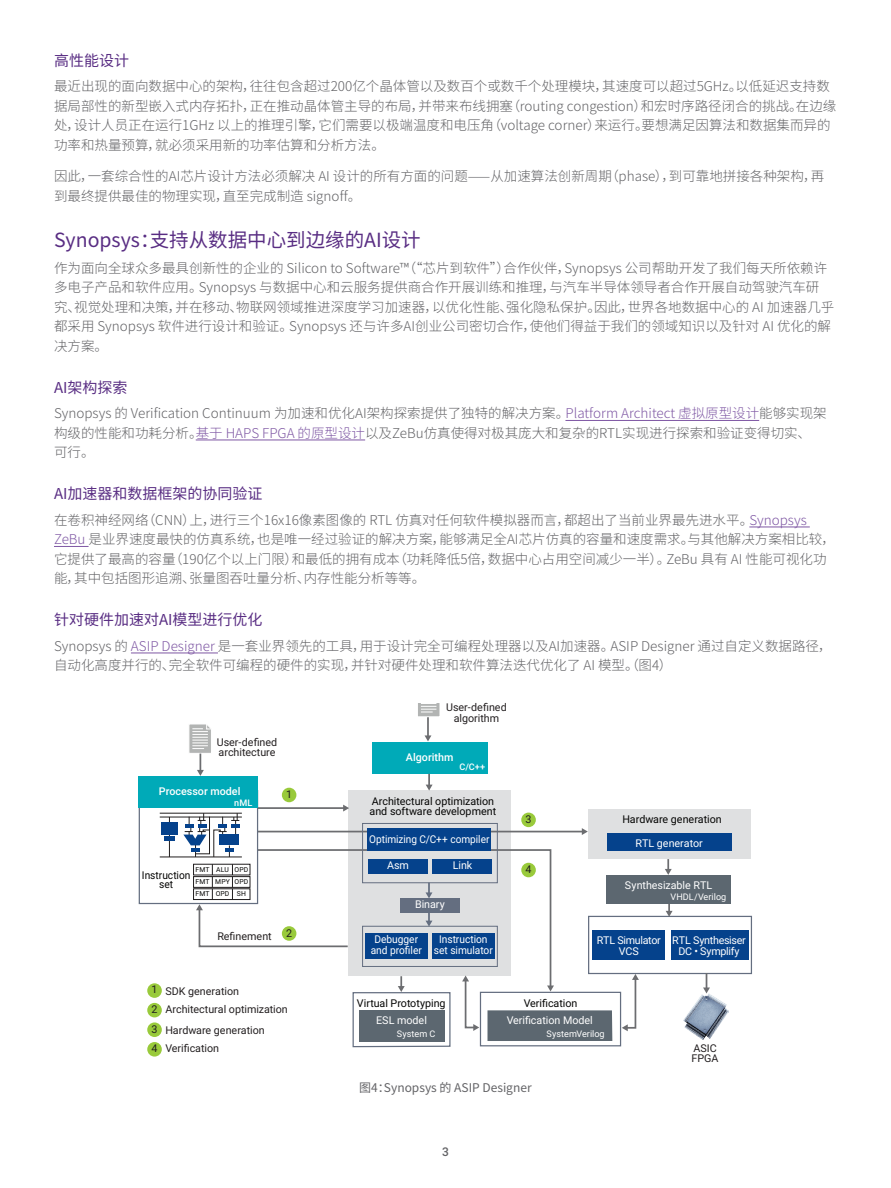
<style>
.page{position:relative;width:891px;height:1188px;background:#fff}
.page>*{position:absolute;margin:0;border:0;box-sizing:border-box;transform-origin:0 0}
.HEADING_1{font:19.5px "Noto Sans CJ Ksc";color:#592d83}
.HEADING_2{font:15px "Noto Sans CJ Ksc";color:#592d83}
.BODY_COPY{font:300 13.5px/19.5px "Noto Sans CJ Ksc";color:#636366}
.FIGURE_CAPTION{font:12px "Noto Sans CJ Ksc";color:#636366}
.t1{font:500 12px "Roboto";color:#636366}
.t2{font:10.8px/10.8px "Roboto";color:#231f20}
.t3{font:10.8px/10.2px "Roboto";color:#050504}
.t4{font:10.8px "Roboto";color:#fff}
.t5{font:10.8px/10.2px "Roboto";color:#fff;text-align:center;scale:.95 1}
.t6{font:10.8px/10.6px "Roboto";letter-spacing:-.025em;color:#fff;text-align:center}
.t7{font:500 10.8px "Roboto";color:#fff}
.t8{font:10.8px "Roboto";color:#fff;scale:.94 1}
.t9{font:10.8px/9.4px "Roboto";color:#050504;text-align:center;scale:.95 1}
.t10{font:10.8px/19.5px "Roboto";color:#201d1e;text-align:justify}
.t11{font:9.15px "Roboto";letter-spacing:.005em;color:#fff}
.t12{font:500 9.15px "Roboto";color:#fff}
.t13{font:6.9px/12.3px "Roboto";letter-spacing:.02em;color:#050504;text-align:justify}
.s1{color:#7f58a4}
</style>
<div class="page">
<hr style="left:565px;top:420px;width:194px;height:1px;background:#7f58a4">
<hr style="left:196px;top:440px;width:169px;height:1px;background:#7f58a4">
<hr style="left:749px;top:527px;width:61px;height:1px;background:#7f58a4">
<hr style="left:54px;top:546px;width:35px;height:1px;background:#7f58a4">
<hr style="left:131px;top:653px;width:87px;height:1px;background:#7f58a4">
<div style="left:588px;top:809px;width:162px;height:50px;background:#dfe0e1"></div>
<img style="left:684px;top:994px;width:45px;height:45px">
<div style="left:348px;top:791px;width:163px;height:185px;background:#dfe0e1"></div>
<div style="left:588px;top:916px;width:164px;height:58px;border:1px solid #646e80"></div>
<div style="left:480px;top:992px;width:141px;height:54px;border:1px solid #646e80"></div>
<hr style="left:258px;top:831px;width:325px;height:1px;background:#6c6d70">
<svg style="left:582px;top:828px;width:6px;height:7px"></svg>
<div style="left:139px;top:790px;width:119px;height:114px;border:1px solid #646e80"></div>
<hr style="left:160px;top:813px;width:82px;height:1px;background:#211e1e">
<hr style="left:160px;top:817px;width:82px;height:1px;background:#211e1e">
<hr style="left:160px;top:857px;width:82px;height:1px;background:#211e1e">
<hr style="left:169px;top:817px;width:1px;height:40px;background:#211e1e">
<div style="left:162px;top:822px;width:16px;height:12px;background:#05428c"></div>
<div style="left:164px;top:836px;width:11px;height:5px;background:#05428c"></div>
<div style="left:282px;top:788px;width:14px;height:14px;background:#99ca3b;border-radius:50%"></div>
<div style="left:147px;top:983px;width:15px;height:15px;background:#99ca3b;border-radius:50%"></div>
<div style="left:147px;top:1003px;width:15px;height:14px;background:#99ca3b;border-radius:50%"></div>
<div style="left:147px;top:1022px;width:15px;height:15px;background:#99ca3b;border-radius:50%"></div>
<div style="left:147px;top:1042px;width:15px;height:15px;background:#99ca3b;border-radius:50%"></div>
<div style="left:372px;top:742px;width:116px;height:32px;background:#00aab8"></div>
<div style="left:139px;top:776px;width:119px;height:32px;background:#00aab8"></div>
<div style="left:607px;top:833px;width:124px;height:18px;background:#05428c"></div>
<div style="left:488px;top:1010px;width:124px;height:31px;background:#5c6770"></div>
<div style="left:592px;top:931px;width:72px;height:29px;background:#05428c"></div>
<div style="left:671px;top:931px;width:77px;height:29px;background:#05428c"></div>
<div style="left:353px;top:992px;width:98px;height:55px;border:1px solid #646e80"></div>
<div style="left:359px;top:1010px;width:86px;height:32px;background:#5c6770"></div>
<svg style="left:426px;top:774px;width:7px;height:17px"></svg>
<svg style="left:189px;top:724px;width:22px;height:52px"></svg>
<svg style="left:665px;top:859px;width:7px;height:16px"></svg>
<svg style="left:666px;top:904px;width:7px;height:13px"></svg>
<svg style="left:703px;top:973px;width:7px;height:20px"></svg>
<svg style="left:622px;top:974px;width:17px;height:57px"></svg>
<svg style="left:183px;top:805px;width:371px;height:226px"></svg>
<svg style="left:418px;top:703px;width:22px;height:38px"></svg>
<div style="left:606px;top:875px;width:125px;height:29px;background:#5c6770"></div>
<div style="left:282px;top:926px;width:14px;height:15px;background:#99ca3b;border-radius:50%"></div>
<div style="left:521px;top:813px;width:15px;height:14px;background:#99ca3b;border-radius:50%"></div>
<div style="left:521px;top:863px;width:15px;height:14px;background:#99ca3b;border-radius:50%"></div>
<p class="HEADING_2" style="left:54px;top:52px;width:76px">高性能设计</p>
<p class="BODY_COPY" style="left:54px;top:77px;width:784px">最近出现的面向数据中心的架构，往往包含超过200亿个晶体管以及数百个或数千个处理模块，其速度可以超过5GHz。以低延迟支持数据局部性的新型嵌入式内存拓扑，正在推动晶体管主导的布局，并带来布线拥塞（routing congestion）和宏时序路径闭合的挑战。在边缘处，设计人员正在运行1GHz 以上的推理引擎，它们需要以极端温度和电压角（voltage corner）来运行。要想满足因算法和数据集而异的功率和热量预算，就必须采用新的功率估算和分析方法。</p>
<p class="BODY_COPY" style="left:54px;top:167px;width:772px">因此，一套综合性的AI芯片设计方法必须解决 AI 设计的所有方面的问题——从加速算法创新周期（phase），到可靠地拼接各种架构，再到最终提供最佳的物理实现，直至完成制造 signoff。</p>
<p class="HEADING_1" style="left:54px;top:229px;width:368px">Synopsys：支持从数据中心到边缘的AI设计</p>
<p class="BODY_COPY" style="left:54px;top:259px;width:782px">作为面向全球众多最具创新性的企业的 Silicon to Software™（“芯片到软件”）合作伙伴，Synopsys 公司帮助开发了我们每天所依赖许多电子产品和软件应用。Synopsys 与数据中心和云服务提供商合作开展训练和推理，与汽车半导体领导者合作开展自动驾驶汽车研究、视觉处理和决策，并在移动、物联网领域推进深度学习加速器，以优化性能、强化隐私保护。因此，世界各地数据中心的 AI 加速器几乎都采用 Synopsys 软件进行设计和验证。Synopsys 还与许多AI创业公司密切合作，使他们得益于我们的领域知识以及针对 AI 优化的解决方案。</p>
<p class="HEADING_2" style="left:54px;top:379px;width:75px">AI架构探索</p>
<p class="BODY_COPY" style="left:54px;top:404px;width:774px">Synopsys 的 Verification Continuum 为加速和优化AI架构探索提供了独特的解决方案。<span class="s1">Platform Architect 虚拟原型设计</span>能够实现架构级的性能和功耗分析。<span class="s1">基于 HAPS FPGA 的原型设计</span>以及ZeBu仿真使得对极其庞大和复杂的RTL实现进行探索和验证变得切实、可行。</p>
<p class="HEADING_2" style="left:54px;top:485px;width:210px">AI加速器和数据框架的协同验证</p>
<p class="BODY_COPY" style="left:54px;top:511px;width:783px">在卷积神经网络（CNN）上，进行三个16x16像素图像的 RTL 仿真对任何软件模拟器而言，都超出了当前业界最先进水平。<span class="s1">Synopsys ZeBu</span> 是业界速度最快的仿真系统，也是唯一经过验证的解决方案，能够满足全AI芯片仿真的容量和速度需求。与其他解决方案相比较，它提供了最高的容量（190亿个以上门限）和最低的拥有成本（功耗降低5倍，数据中心占用空间减少一半）。ZeBu 具有 AI 性能可视化功能，其中包括图形追溯、张量图吞吐量分析、内存性能分析等等。</p>
<p class="HEADING_2" style="left:54px;top:611px;width:210px">针对硬件加速对AI模型进行优化</p>
<p class="BODY_COPY" style="left:54px;top:637px;width:779px">Synopsys 的 <span class="s1">ASIP Designer</span> 是一套业界领先的工具，用于设计完全可编程处理器以及AI加速器。ASIP Designer 通过自定义数据路径，自动化高度并行的、完全软件可编程的硬件的实现，并针对硬件处理和软件算法迭代优化了 AI 模型。（图4）</p>
<p class="t2" style="left:217px;top:736px;width:62px">User-defined architecture</p>
<p class="t7" style="left:159px;top:784px;width:83px">Processor model</p>
<p class="t12" style="left:234px;top:796px;width:20px">nML</p>
<p class="t10" style="left:286px;top:784px;width:8px">1</p>
<p class="t13" style="left:196px;top:863px;width:54px">FMT ALU OPD FMT MPY OPD FMT OPD SH</p>
<p class="t9" style="left:142px;top:870px;width:53px">Instruction set</p>
<p class="t2" style="left:217px;top:930px;width:56px">Refinement</p>
<p class="t10" style="left:286px;top:923px;width:8px">2</p>
<p class="t10" style="left:152px;top:979px;width:8px">1<br>2<br>3<br>4</p>
<p class="t2" style="left:165px;top:982px;width:124px;line-height:18.1px">SDK generation<br>Architectural optimization</p>
<p class="t2" style="left:165px;top:1021px;width:101px;line-height:18.1px">Hardware generation<br>Verification</p>
<p class="t2" style="left:446px;top:702px;width:62px;text-align:center">User-defined algorithm</p>
<p class="t7" style="left:406px;top:749px;width:49px">Algorithm</p>
<p class="t12" style="left:460px;top:760px;width:27px">C/C++</p>
<p class="t3" style="left:370px;top:796px;width:128px">Architectural optimization and software development</p>
<p class="t10" style="left:526px;top:809px;width:8px">3</p>
<p class="t3" style="left:622px;top:814px;width:101px">Hardware generation</p>
<p class="t8" style="left:369px;top:831px;width:129px">Optimizing C/C++ compiler</p>
<p class="t4" style="left:453px;top:858px;width:21px">Link</p>
<p class="t4" style="left:415px;top:897px;width:31px">Binary</p>
<p class="t5" style="left:434px;top:934px;width:64px">Instruction set simulator</p>
<p class="t6" style="left:672px;top:935px;width:75px">RTL Synthesiser<br>DC • Symplify</p>
<p class="t4" style="left:635px;top:836px;width:69px">RTL generator</p>
<p class="t4" style="left:387px;top:858px;width:23px">Asm</p>
<p class="t10" style="left:526px;top:859px;width:8px">4</p>
<p class="t4" style="left:625px;top:877px;width:89px">Synthesizable RTL</p>
<p class="t11" style="left:671px;top:891px;width:57px">VHDL/Verilog</p>
<p class="t5" style="left:371px;top:934px;width:55px">Debugger and profiler</p>
<p class="t6" style="left:597px;top:935px;width:65px">RTL Simulator<br>VCS</p>
<p class="t3" style="left:357px;top:998px;width:90px">Virtual Prototyping</p>
<p class="t3" style="left:524px;top:998px;width:55px">Verification</p>
<p class="t4" style="left:376px;top:1013px;width:52px">ESL model</p>
<p class="t11" style="left:397px;top:1027px;width:40px">System C</p>
<p class="t4" style="left:507px;top:1013px;width:88px">Verification Model</p>
<p class="t11" style="left:547px;top:1027px;width:60px">SystemVerilog</p>
<p class="FIGURE_CAPTION" style="left:359px;top:1081px;width:174px">图4：Synopsys 的 ASIP Designer</p>
<p class="t1" style="left:442px;top:1144px;width:8px">3</p>
<p class="t2" style="left:692px;top:1042px;width:29px">ASIC<br>FPGA</p>
</div>
